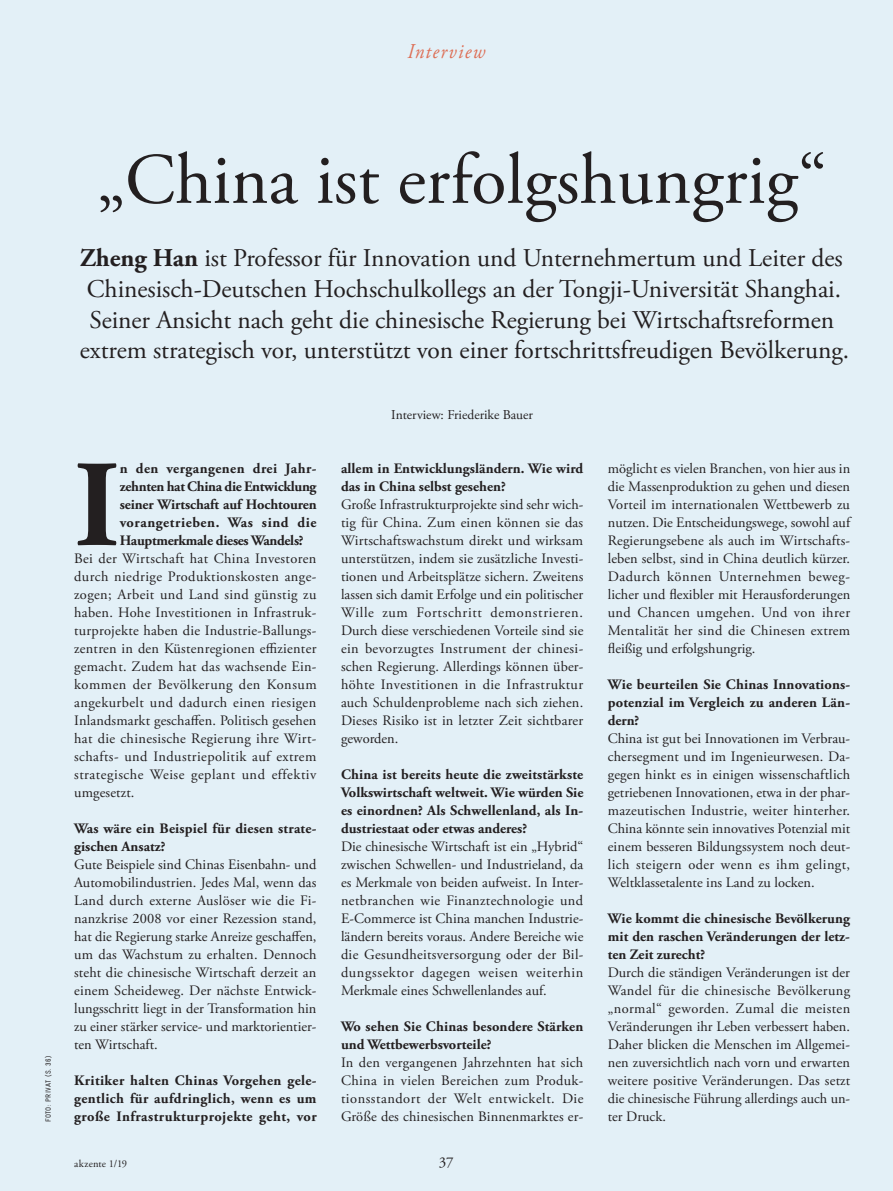
<style>
.page{position:relative;width:893px;height:1191px;background:#fff}
.page>*{position:absolute;margin:0;border:0;box-sizing:border-box;transform-origin:0 0}
.t1{font:700 123px "Adobe Garamond Pro";color:#231f20}
.t2{font:72px "Adobe Garamond Pro";color:#231f20}
.t3{font:25.5px/30.6px "Adobe Garamond Pro";color:#231f20;text-align:center}
.t4{font:italic 21px "Adobe Garamond Pro";letter-spacing:.075em;color:#dd6d54;scale:.9 1}
.t5{font:15px "Adobe Garamond Pro";color:#231f20}
.t6{font:14.4px/18px "Adobe Garamond Pro";letter-spacing:.005em;color:#231f20;text-align:justify}
.t7{font:700 14.4px/18px "Adobe Garamond Pro";letter-spacing:.005em;color:#231f20;text-align:justify}
.t8{font:13.5px "Adobe Garamond Pro";color:#231f20}
.t9{font:10.5px "Adobe Garamond Pro";letter-spacing:.015em;color:#231f20}
.t10{font:7.5px "Gravur Condensed Reg CE";letter-spacing:.04em;color:#231f20}
.s1{font-weight:700}
</style>
<div class="page">
<div style="left:0;top:0;width:893px;height:1190px;background:#e3f0f7"></div>
<h3 class="t4" style="left:407px;top:43px;width:88px">Interview</h3>
<p class="t10" style="left:46px;top:1121px;width:68px;rotate:-90deg">FOTO: PRIVAT (S. 36)</p>
<h2 class="t2" style="left:97px;top:151px;width:731px">„China ist erfolgshungrig“</h2>
<p class="t3" style="left:80px;top:245px;width:771px"><span class="s1">Zheng Han</span> ist Professor für Innovation und Unternehmertum und Leiter des Chinesisch-Deutschen Hochschulkollegs an der Tongji-Universität Shanghai.<br>Seiner Ansicht nach geht die chinesische Regierung bei Wirtschaftsreformen extrem strategisch vor, unterstützt von einer fortschrittsfreudigen Bevölkerung.</p>
<h1 class="t1" style="left:74px;top:456px;width:47px">I</h1>
<p class="t7" style="left:120px;top:460px;width:198px">n den vergangenen drei Jahr&shy;zehnten hat China die Entwicklung seiner Wirtschaft auf Hochtouren vorangetrieben. Was sind die Hauptmerkmale dieses Wandels?</p>
<p class="t6" style="left:74px;top:550px;width:244px">Bei der Wirtschaft hat China Investoren durch niedrige Produktionskosten ange&shy;zogen; Arbeit und Land sind günstig zu haben. Hohe Investitionen in Infrastruk&shy;turprojekte haben die Industrie-Ballungs&shy;zentren in den Küstenregionen effizienter gemacht. Zudem hat das wachsende Ein&shy;kommen der Bevölkerung den Konsum angekurbelt und dadurch einen riesigen Inlandsmarkt geschaffen. Politisch gesehen hat die chinesische Regierung ihre Wirt&shy;schafts- und Industriepolitik auf extrem strategische Weise geplant und effektiv umgesetzt.</p>
<p class="t7" style="left:74px;top:820px;width:244px">Was wäre ein Beispiel für diesen strate&shy;gischen Ansatz?</p>
<p class="t6" style="left:74px;top:856px;width:244px">Gute Beispiele sind Chinas Eisenbahn- und Automobilindustrien. Jedes Mal, wenn das Land durch externe Auslöser wie die Fi&shy;nanzkrise 2008 vor einer Rezession stand, hat die Regierung starke Anreize geschaffen, um das Wachstum zu erhalten. Dennoch steht die chinesische Wirtschaft derzeit an einem Scheideweg. Der nächste Entwick&shy;lungsschritt liegt in der Transformation hin zu einer stärker service- und marktorientier&shy;ten Wirtschaft.</p>
<p class="t7" style="left:74px;top:1072px;width:244px">Kritiker halten Chinas Vorgehen gele&shy;gentlich für aufdringlich, wenn es um große Infrastrukturprojekte geht, vor</p>
<p class="t8" style="left:391px;top:409px;width:143px">Interview: Friederike Bauer</p>
<p class="t7" style="left:341px;top:460px;width:244px">allem in Entwicklungsländern. Wie wird das in China selbst gesehen?</p>
<p class="t6" style="left:341px;top:496px;width:244px">Große Infrastrukturprojekte sind sehr wich&shy;tig für China. Zum einen können sie das Wirtschaftswachstum direkt und wirksam unterstützen, indem sie zusätzliche Investi&shy;tionen und Arbeitsplätze sichern. Zweitens lassen sich damit Erfolge und ein politischer Wille zum Fortschritt demonstrieren.<br>Durch diese verschiedenen Vorteile sind sie ein bevorzugtes Instrument der chinesi&shy;schen Regierung. Allerdings können über&shy;höhte Investitionen in die Infrastruktur auch Schuldenprobleme nach sich ziehen.<br>Dieses Risiko ist in letzter Zeit sichtbarer geworden.</p>
<p class="t7" style="left:341px;top:766px;width:244px">China ist bereits heute die zweitstärkste Volkswirtschaft weltweit. Wie würden Sie es einordnen? Als Schwellenland, als In&shy;dustriestaat oder etwas anderes?</p>
<p class="t6" style="left:341px;top:838px;width:244px">Die chinesische Wirtschaft ist ein „Hybrid“ zwischen Schwellen- und Industrieland, da es Merkmale von beiden aufweist. In Inter&shy;netbranchen wie Finanztechnologie und E-Commerce ist China manchen Industrie&shy;ländern bereits voraus. Andere Bereiche wie die Gesundheitsversorgung oder der Bil&shy;dungssektor dagegen weisen weiterhin Merkmale eines Schwellenlandes auf.</p>
<p class="t7" style="left:341px;top:1018px;width:244px">Wo sehen Sie Chinas besondere Stärken und Wettbewerbsvorteile?</p>
<p class="t6" style="left:341px;top:1054px;width:244px">In den vergangenen Jahrzehnten hat sich China in vielen Bereichen zum Produk&shy;tionsstandort der Welt entwickelt. Die Größe des chinesischen Binnenmarktes er-</p>
<p class="t9" style="left:74px;top:1159px;width:54px">akzente 1/19</p>
<p class="t5" style="left:439px;top:1155px;width:16px">37</p>
<p class="t6" style="left:608px;top:460px;width:244px">möglicht es vielen Branchen, von hier aus in die Massenproduktion zu gehen und diesen Vorteil im internationalen Wettbewerb zu nutzen. Die Entscheidungswege, sowohl auf Regierungsebene als auch im Wirtschafts&shy;leben selbst, sind in China deutlich kürzer.<br>Dadurch können Unternehmen beweg&shy;licher und flexibler mit Herausforderungen und Chancen umgehen. Und von ihrer Mentalität her sind die Chinesen extrem fleißig und erfolgshungrig.</p>
<p class="t7" style="left:608px;top:676px;width:244px">Wie beurteilen Sie Chinas Innovations&shy;potenzial im Vergleich zu anderen Län&shy;dern?</p>
<p class="t6" style="left:608px;top:730px;width:244px">China ist gut bei Innovationen im Verbrau&shy;chersegment und im Ingenieurwesen. Da&shy;gegen hinkt es in einigen wissenschaftlich getriebenen Innovationen, etwa in der phar&shy;mazeutischen Industrie, weiter hinterher.<br>China könnte sein innovatives Potenzial mit einem besseren Bildungssystem noch deut&shy;lich steigern oder wenn es ihm gelingt, Weltklassetalente ins Land zu locken.</p>
<p class="t7" style="left:608px;top:910px;width:244px">Wie kommt die chinesische Bevölkerung mit den raschen Veränderungen der letz&shy;ten Zeit zurecht?</p>
<p class="t6" style="left:608px;top:964px;width:244px">Durch die ständigen Veränderungen ist der Wandel für die chinesische Bevölkerung „normal“ geworden. Zumal die meisten Veränderungen ihr Leben verbessert haben.<br>Daher blicken die Menschen im Allgemei&shy;nen zuversichtlich nach vorn und erwarten weitere positive Veränderungen. Das setzt die chinesische Führung allerdings auch un&shy;ter Druck.</p>
</div>
